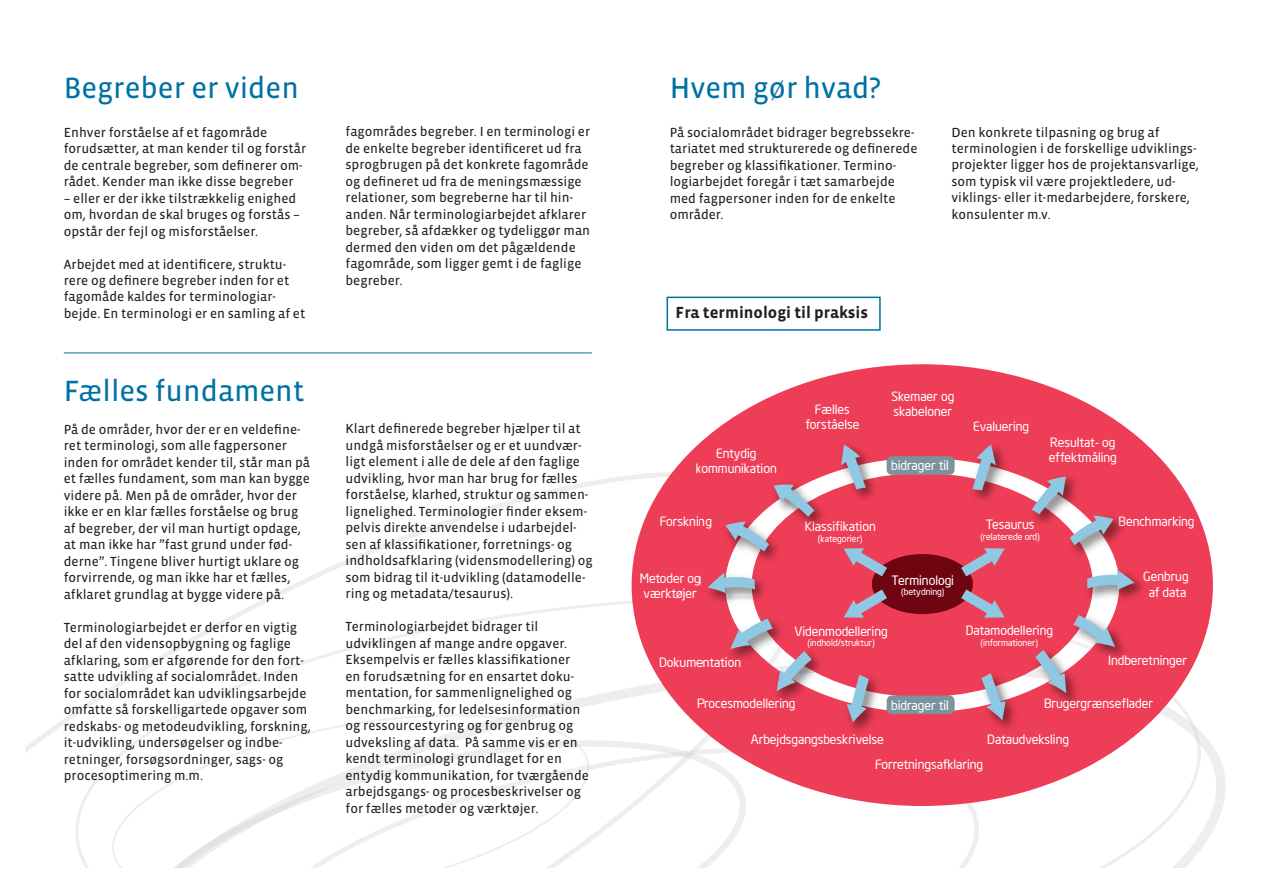
<style>
.page{position:relative;width:1263px;height:893px;background:#fff}
.page>*{position:absolute;margin:0;border:0;box-sizing:border-box;transform-origin:0 0}
.t1{font:30px "Vista Sans Reg";color:#0071a5}
.t2{font:700 16.5px "Vista Sans";color:#231f20}
.t3{font:13.5px/16.5px "Vista Sans Reg";color:#231f20}
.t4{font:12.75px/15.3px "Neo Sans Intel";color:#fff;text-align:center}
.t5{font:9px "Neo Sans Intel";color:#fff}
</style>
<div class="page">
<svg style="left:26px;top:475px;width:606px;height:392px"></svg>
<svg style="left:137px;top:740px;width:609px;height:127px"></svg>
<svg style="left:632px;top:364px;width:581px;height:442px;fill:#ee3d56"></svg>
<img style="left:701px;top:437px;width:451px;height:303px">
<svg style="left:841px;top:445px;width:25px;height:44px"></svg>
<svg style="left:972px;top:444px;width:24px;height:47px"></svg>
<svg style="left:1032px;top:477px;width:81px;height:68px;background:#d4798c"></svg>
<svg style="left:1087px;top:570px;width:47px;height:20px"></svg>
<svg style="left:1073px;top:615px;width:42px;height:32px"></svg>
<svg style="left:1035px;top:650px;width:31px;height:43px"></svg>
<svg style="left:981px;top:673px;width:25px;height:47px"></svg>
<svg style="left:847px;top:675px;width:22px;height:47px"></svg>
<svg style="left:730px;top:619px;width:82px;height:72px;background:#d5788b"></svg>
<svg style="left:708px;top:573px;width:47px;height:20px"></svg>
<svg style="left:725px;top:484px;width:89px;height:67px;background:#d97b8e"></svg>
<hr style="left:64px;top:353px;width:528px;height:1px;background:#0071a5">
<div style="left:666px;top:297px;width:215px;height:34px;border:2px solid #0071a5"></div>
<h1 class="t1" style="left:64px;top:73px;width:237px">Begreber er viden</h1>
<p class="t3" style="left:64px;top:124px;width:244px">Enhver forståelse af et fagområde forudsætter, at man kender til og forstår de centrale begreber, som definerer om&shy;rådet. Kender man ikke disse begreber</p>
<p class="t3" style="left:64px;top:190px;width:238px">– eller er der ikke tilstrækkelig enighed om, hvordan de skal bruges og forstås – opstår der fejl og misforståelser.</p>
<p class="t3" style="left:64px;top:256px;width:243px">Arbejdet med at identificere, struktu&shy;rere og definere begreber inden for et fagomåde kaldes for terminologiar&shy;bejde. En terminologi er en samling af et</p>
<h1 class="t1" style="left:64px;top:375px;width:242px">Fælles fundament</h1>
<p class="t3" style="left:64px;top:421px;width:248px">På de områder, hvor der er en veldefine&shy;ret terminologi, som alle fagpersoner inden for området kender til, står man på et fælles fundament, som man kan bygge videre på. Men på de områder, hvor der ikke er en klar fælles forståelse og brug af begreber, der vil man hurtigt opdage, at man ikke har ”fast grund under fød&shy;derne”. Tingene bliver hurtigt uklare og forvirrende, og man ikke har et fælles, afklaret grundlag at bygge videre på.</p>
<p class="t3" style="left:64px;top:619px;width:249px">Terminologiarbejdet er derfor en vigtig del af den vidensopbygning og faglige afklaring, som er afgørende for den fort&shy;satte udvikling af socialområdet. Inden for socialområdet kan udviklingsarbejde omfatte så forskelligartede opgaver som redskabs- og metodeudvikling, forskning, it-udvikling, undersøgelser og indbe&shy;retninger, forsøgsordninger, sags- og procesoptimering m.m.</p>
<p class="t3" style="left:345px;top:124px;width:246px">fagområdes begreber. I en terminologi er de enkelte begreber identificeret ud fra sprogbrugen på det konkrete fagområde og defineret ud fra de meningsmæssige relationer, som begreberne har til hin&shy;anden. Når terminologiarbejdet afklarer begreber, så afdækker og tydeliggør man dermed den viden om det pågældende fagområde, som ligger gemt i de faglige begreber.</p>
<p class="t3" style="left:345px;top:421px;width:249px">Klart definerede begreber hjælper til at undgå misforståelser og er et uundvær&shy;ligt element i alle de dele af den faglige udvikling, hvor man har brug for fælles forståelse, klarhed, struktur og sammen&shy;lignelighed. Terminologier finder eksem&shy;pelvis direkte anvendelse i udarbejdel&shy;sen af klassifikationer, forretnings- og indholdsafklaring (vidensmodellering) og som bidrag til it-udvikling (datamodelle&shy;ring og metadata/tesaurus).</p>
<p class="t3" style="left:345px;top:619px;width:245px">Terminologiarbejdet bidrager til udviklingen af mange andre opgaver.<br>Eksempelvis er fælles klassifikationer<br>en forudsætning for en ensartet doku&shy;mentation, for sammenlignelighed og benchmarking, for ledelsesinformation og ressourcestyring og for genbrug og udveksling af data. På samme vis er en kendt terminologi grundlaget for en entydig kommunikation, for tværgående arbejdsgangs- og procesbeskrivelser og for fælles metoder og værktøjer.</p>
<h1 class="t1" style="left:670px;top:73px;width:213px">Hvem gør hvad?</h1>
<p class="t3" style="left:670px;top:124px;width:249px">På socialområdet bidrager begrebssekre&shy;tariatet med strukturerede og definerede begreber og klassifikationer. Termino&shy;logiarbejdet foregår i tæt samarbejde med fagpersoner inden for de enkelte områder.</p>
<p class="t3" style="left:951px;top:124px;width:249px">Den konkrete tilpasning og brug af terminologien i de forskellige udviklings&shy;projekter ligger hos de projektansvarlige, som typisk vil være projektledere, ud&shy;viklings- eller it-medarbejdere, forskere, konsulenter m.v.</p>
<p class="t2" style="left:676px;top:304px;width:194px">Fra terminologi til praksis</p>
<p class="t4" style="left:696px;top:446px;width:83px">Entydig kommunikation</p>
<p class="t4" style="left:805px;top:401px;width:55px">Fælles forståelse</p>
<p class="t4" style="left:891px;top:388px;width:64px;text-align:left">Skemaer og skabeloner</p>
<p class="t4" style="left:891px;top:458px;width:59px">bidrager til</p>
<p class="t4" style="left:973px;top:418px;width:58px">Evaluering</p>
<p class="t4" style="left:1049px;top:435px;width:69px;text-align:left">Resultat- og effektmåling</p>
<p class="t4" style="left:660px;top:513px;width:54px">Forskning</p>
<p class="t4" style="left:640px;top:570px;width:63px">Metoder og værktøjer</p>
<p class="t4" style="left:659px;top:654px;width:83px">Dokumentation</p>
<p class="t4" style="left:805px;top:519px;width:72px">Klassifikation</p>
<p class="t5" style="left:818px;top:533px;width:46px">(kategorier)</p>
<p class="t4" style="left:892px;top:572px;width:64px">Terminologi</p>
<p class="t5" style="left:901px;top:587px;width:45px">(betydning)</p>
<p class="t4" style="left:794px;top:623px;width:95px">Videnmodellering</p>
<p class="t5" style="left:807px;top:638px;width:69px">(indhold/struktur)</p>
<p class="t4" style="left:697px;top:696px;width:100px">Procesmodellering</p>
<p class="t4" style="left:751px;top:731px;width:134px">Arbejdsgangsbeskrivelse</p>
<p class="t4" style="left:891px;top:697px;width:59px">bidrager til</p>
<p class="t4" style="left:986px;top:517px;width:50px">Tesaurus</p>
<p class="t5" style="left:980px;top:531px;width:61px">(relaterede ord)</p>
<p class="t4" style="left:966px;top:622px;width:89px">Datamodellering</p>
<p class="t5" style="left:981px;top:637px;width:59px">(informationer)</p>
<p class="t4" style="left:1118px;top:513px;width:77px">Benchmarking</p>
<p class="t4" style="left:1143px;top:569px;width:47px">Genbrug af data</p>
<p class="t4" style="left:1108px;top:652px;width:80px">Indberetninger</p>
<p class="t4" style="left:1044px;top:695px;width:110px">Brugergrænseflader</p>
<p class="t4" style="left:987px;top:731px;width:83px">Dataudveksling</p>
<p class="t4" style="left:875px;top:756px;width:110px">Forretningsafklaring</p>
</div>
